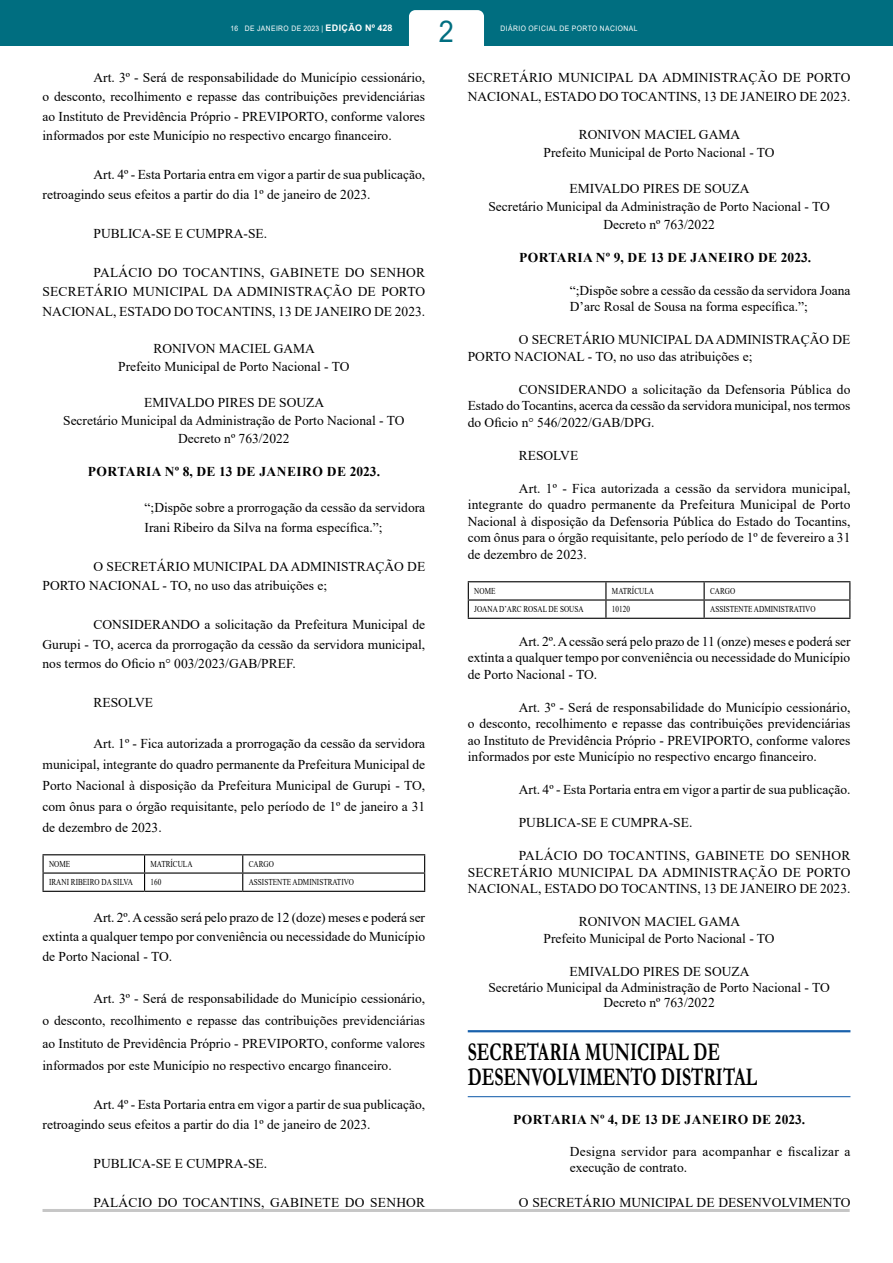
<style>
.page{position:relative;width:893px;height:1263px;background:#fff}
.page>*{position:absolute;margin:0;border:0;box-sizing:border-box;transform-origin:0 0}
.t1{font:30px "Arial";color:#006e80;scale:.9 1}
.t2{font:700 25.5px/25.5px "Garamond";color:#000;scale:.7 1}
.t3{font:13.5px/16.5px "Times New Roman";color:#000;text-align:justify}
.t4{font:700 13.5px "Times New Roman";letter-spacing:.035em;color:#000}
.t5{font:13.5px/16.5px "Times New Roman";letter-spacing:.02em;color:#000}
.t6{font:9px "Times New Roman";color:#000;scale:.8 1}
.t7{font:7.5px "Arial";letter-spacing:.065em;color:#fff;scale:.9 1}
.s1{font-weight:700;font-size:9px}
</style>
<div class="page">
<div style="left:0;top:0;width:893px;height:46px;background:#006e80"></div>
<div style="left:409px;top:10px;width:75px;height:57px;background:#fff;border-radius:6px"></div>
<hr style="left:43px;top:1209px;width:807px;height:3px;background:#c6c6c6">
<hr style="left:43px;top:854px;width:102px;height:1px;background:#000">
<hr style="left:145px;top:854px;width:98px;height:1px;background:#000">
<hr style="left:243px;top:854px;width:182px;height:1px;background:#000">
<svg style="left:43px;top:855px;width:382px;height:36px"></svg>
<hr style="left:43px;top:891px;width:102px;height:1px;background:#000">
<hr style="left:145px;top:891px;width:98px;height:1px;background:#000">
<hr style="left:243px;top:891px;width:182px;height:1px;background:#000">
<hr style="left:468px;top:1030px;width:382px;height:2px;background:#1961ac">
<hr style="left:468px;top:1096px;width:382px;height:1px;background:#1961ac">
<hr style="left:468px;top:581px;width:138px;height:1px;background:#000">
<hr style="left:606px;top:581px;width:98px;height:1px;background:#000">
<hr style="left:704px;top:581px;width:146px;height:1px;background:#000">
<svg style="left:468px;top:582px;width:382px;height:36px"></svg>
<hr style="left:468px;top:618px;width:138px;height:1px;background:#000">
<hr style="left:606px;top:618px;width:98px;height:1px;background:#000">
<hr style="left:704px;top:618px;width:146px;height:1px;background:#000">
<h1 class="t1" style="left:439px;top:11px;width:18px">2</h1>
<p class="t7" style="left:230px;top:24px;width:181px">16 DE JANEIRO DE 2023 | <span class="s1">EDIÇÃO Nº 428</span></p>
<p class="t7" style="left:501px;top:24px;width:154px">DIÁRIO OFICIAL DE PORTO NACIONAL</p>
<p class="t3" style="left:43px;top:67px;width:384px;line-height:19.5px;text-indent:51px">Art. 3º - Será de responsabilidade do Município cessionário, o desconto, recolhimento e repasse das contribuições previdenciárias ao Instituto de Previdência Próprio - PREVIPORTO, conforme valores informados por este Município no respectivo encargo financeiro.</p>
<p class="t3" style="left:43px;top:164px;width:384px;line-height:19.5px;text-indent:51px">Art. 4º - Esta Portaria entra em vigor a partir de sua publicação, retroagindo seus efeitos a partir do dia 1º de janeiro de 2023.</p>
<p class="t3" style="left:94px;top:224px;width:175px">PUBLICA-SE E CUMPRA-SE.</p>
<p class="t3" style="left:43px;top:262px;width:384px;line-height:19.5px;text-indent:51px">PALÁCIO DO TOCANTINS, GABINETE DO SENHOR SECRETÁRIO MUNICIPAL DA ADMINISTRAÇÃO DE PORTO NACIONAL, ESTADO DO TOCANTINS, 13 DE JANEIRO DE 2023.</p>
<p class="t3" style="left:118px;top:339px;width:233px;line-height:18px;text-align:center">RONIVON MACIEL GAMA<br>Prefeito Municipal de Porto Nacional - TO</p>
<p class="t3" style="left:63px;top:393px;width:343px;line-height:18px;text-align:center">EMIVALDO PIRES DE SOUZA<br>Secretário Municipal da Administração de Porto Nacional - TO<br>Decreto nº 763/2022</p>
<p class="t4" style="left:88px;top:462px;width:294px">PORTARIA Nº 8, DE 13 DE JANEIRO DE 2023.</p>
<p class="t3" style="left:145px;top:497px;width:282px;line-height:19.5px">“;Dispõe sobre a prorrogação da cessão da servidora<br>Irani Ribeiro da Silva na forma específica.”;</p>
<p class="t3" style="left:43px;top:556px;width:384px;line-height:19.5px;text-indent:51px">O SECRETÁRIO MUNICIPAL DA ADMINISTRAÇÃO DE<br>PORTO NACIONAL - TO, no uso das atribuições e;</p>
<p class="t3" style="left:43px;top:614px;width:384px;line-height:19.5px;text-indent:51px">CONSIDERANDO a solicitação da Prefeitura Municipal de Gurupi - TO, acerca da prorrogação da cessão da servidora municipal, nos termos do Oficio n° 003/2023/GAB/PREF.</p>
<p class="t3" style="left:94px;top:694px;width:61px">RESOLVE</p>
<p class="t3" style="left:43px;top:732px;width:384px;line-height:21px;text-indent:51px">Art. 1º - Fica autorizada a prorrogação da cessão da servidora municipal, integrante do quadro permanente da Prefeitura Municipal de Porto Nacional à disposição da Prefeitura Municipal de Gurupi - TO, com ônus para o órgão requisitante, pelo período de 1º de janeiro a 31 de dezembro de 2023.</p>
<p class="t6" style="left:49px;top:858px;width:28px">NOME</p>
<p class="t6" style="left:151px;top:858px;width:54px">MATRÍCULA</p>
<p class="t6" style="left:249px;top:858px;width:33px">CARGO</p>
<p class="t6" style="left:49px;top:876px;width:106px">IRANI RIBEIRO DA SILVA</p>
<p class="t6" style="left:151px;top:876px;width:15px">160</p>
<p class="t6" style="left:249px;top:876px;width:133px">ASSISTENTE ADMINISTRATIVO</p>
<p class="t3" style="left:43px;top:907px;width:384px;line-height:19.5px;text-indent:51px">Art. 2º. A cessão será pelo prazo de 12 (doze) meses e poderá ser extinta a qualquer tempo por conveniência ou necessidade do Município de Porto Nacional - TO.</p>
<p class="t3" style="left:43px;top:987px;width:384px;line-height:22.5px;text-indent:51px">Art. 3º - Será de responsabilidade do Município cessionário, o desconto, recolhimento e repasse das contribuições previdenciárias ao Instituto de Previdência Próprio - PREVIPORTO, conforme valores informados por este Município no respectivo encargo financeiro.</p>
<p class="t3" style="left:43px;top:1095px;width:384px;line-height:19.5px;text-indent:51px">Art. 4º - Esta Portaria entra em vigor a partir de sua publicação, retroagindo seus efeitos a partir do dia 1º de janeiro de 2023.</p>
<p class="t3" style="left:94px;top:1155px;width:175px">PUBLICA-SE E CUMPRA-SE.</p>
<p class="t5" style="left:94px;top:1194px;width:333px">PALÁCIO DO TOCANTINS, GABINETE DO SENHOR</p>
<p class="t3" style="left:468px;top:67px;width:384px;line-height:19.5px">SECRETÁRIO MUNICIPAL DA ADMINISTRAÇÃO DE PORTO<br>NACIONAL, ESTADO DO TOCANTINS, 13 DE JANEIRO DE 2023.</p>
<p class="t3" style="left:543px;top:125px;width:233px;line-height:18px;text-align:center">RONIVON MACIEL GAMA<br>Prefeito Municipal de Porto Nacional - TO</p>
<p class="t3" style="left:488px;top:179px;width:343px;line-height:18px;text-align:center">EMIVALDO PIRES DE SOUZA<br>Secretário Municipal da Administração de Porto Nacional - TO<br>Decreto nº 763/2022</p>
<p class="t4" style="left:519px;top:247px;width:294px">PORTARIA Nº 9, DE 13 DE JANEIRO DE 2023.</p>
<p class="t3" style="left:570px;top:281px;width:282px">“;Dispõe sobre a cessão da cessão da servidora Joana<br>D’arc Rosal de Sousa na forma específica.”;</p>
<p class="t3" style="left:468px;top:331px;width:384px;text-indent:51px">O SECRETÁRIO MUNICIPAL DA ADMINISTRAÇÃO DE<br>PORTO NACIONAL - TO, no uso das atribuições e;</p>
<p class="t3" style="left:468px;top:380px;width:384px;text-indent:51px">CONSIDERANDO a solicitação da Defensoria Pública do Estado do Tocantins, acerca da cessão da servidora municipal, nos termos do Oficio n° 546/2022/GAB/DPG.</p>
<p class="t3" style="left:519px;top:446px;width:61px">RESOLVE</p>
<p class="t3" style="left:468px;top:479px;width:384px;text-indent:51px">Art. 1º - Fica autorizada a cessão da servidora municipal, integrante do quadro permanente da Prefeitura Municipal de Porto Nacional à disposição da Defensoria Pública do Estado do Tocantins, com ônus para o órgão requisitante, pelo período de 1º de fevereiro a 31 de dezembro de 2023.</p>
<p class="t6" style="left:474px;top:585px;width:28px">NOME</p>
<p class="t6" style="left:612px;top:585px;width:54px">MATRÍCULA</p>
<p class="t6" style="left:710px;top:585px;width:33px">CARGO</p>
<p class="t6" style="left:474px;top:603px;width:138px">JOANA D’ARC ROSAL DE SOUSA</p>
<p class="t6" style="left:612px;top:603px;width:24px">10120</p>
<p class="t6" style="left:710px;top:603px;width:133px">ASSISTENTE ADMINISTRATIVO</p>
<p class="t3" style="left:468px;top:633px;width:384px;text-indent:51px">Art. 2º. A cessão será pelo prazo de 11 (onze) meses e poderá ser extinta a qualquer tempo por conveniência ou necessidade do Município de Porto Nacional - TO.</p>
<p class="t3" style="left:468px;top:699px;width:384px;text-indent:51px">Art. 3º - Será de responsabilidade do Município cessionário, o desconto, recolhimento e repasse das contribuições previdenciárias ao Instituto de Previdência Próprio - PREVIPORTO, conforme valores informados por este Município no respectivo encargo financeiro.</p>
<p class="t3" style="left:519px;top:781px;width:333px">Art. 4º - Esta Portaria entra em vigor a partir de sua publicação.</p>
<p class="t3" style="left:519px;top:814px;width:175px">PUBLICA-SE E CUMPRA-SE.</p>
<p class="t3" style="left:468px;top:847px;width:384px;text-indent:51px">PALÁCIO DO TOCANTINS, GABINETE DO SENHOR SECRETÁRIO MUNICIPAL DA ADMINISTRAÇÃO DE PORTO NACIONAL, ESTADO DO TOCANTINS, 13 DE JANEIRO DE 2023.</p>
<p class="t3" style="left:543px;top:913px;width:233px;text-align:center">RONIVON MACIEL GAMA<br>Prefeito Municipal de Porto Nacional - TO</p>
<p class="t3" style="left:488px;top:962px;width:343px;text-align:center">EMIVALDO PIRES DE SOUZA<br>Secretário Municipal da Administração de Porto Nacional - TO</p>
<p class="t3" style="left:603px;top:994px;width:113px">Decreto nº 763/2022</p>
<h2 class="t2" style="left:468px;top:1039px;width:415px">SECRETARIA MUNICIPAL DE<br>DESENVOLVIMENTO DISTRITAL</h2>
<p class="t4" style="left:513px;top:1110px;width:294px">PORTARIA Nº 4, DE 13 DE JANEIRO DE 2023.</p>
<p class="t5" style="left:570px;top:1143px;width:282px">Designa servidor para acompanhar e fiscalizar a execução de contrato.</p>
<p class="t3" style="left:519px;top:1194px;width:333px">O SECRETÁRIO MUNICIPAL DE DESENVOLVIMENTO</p>
</div>
